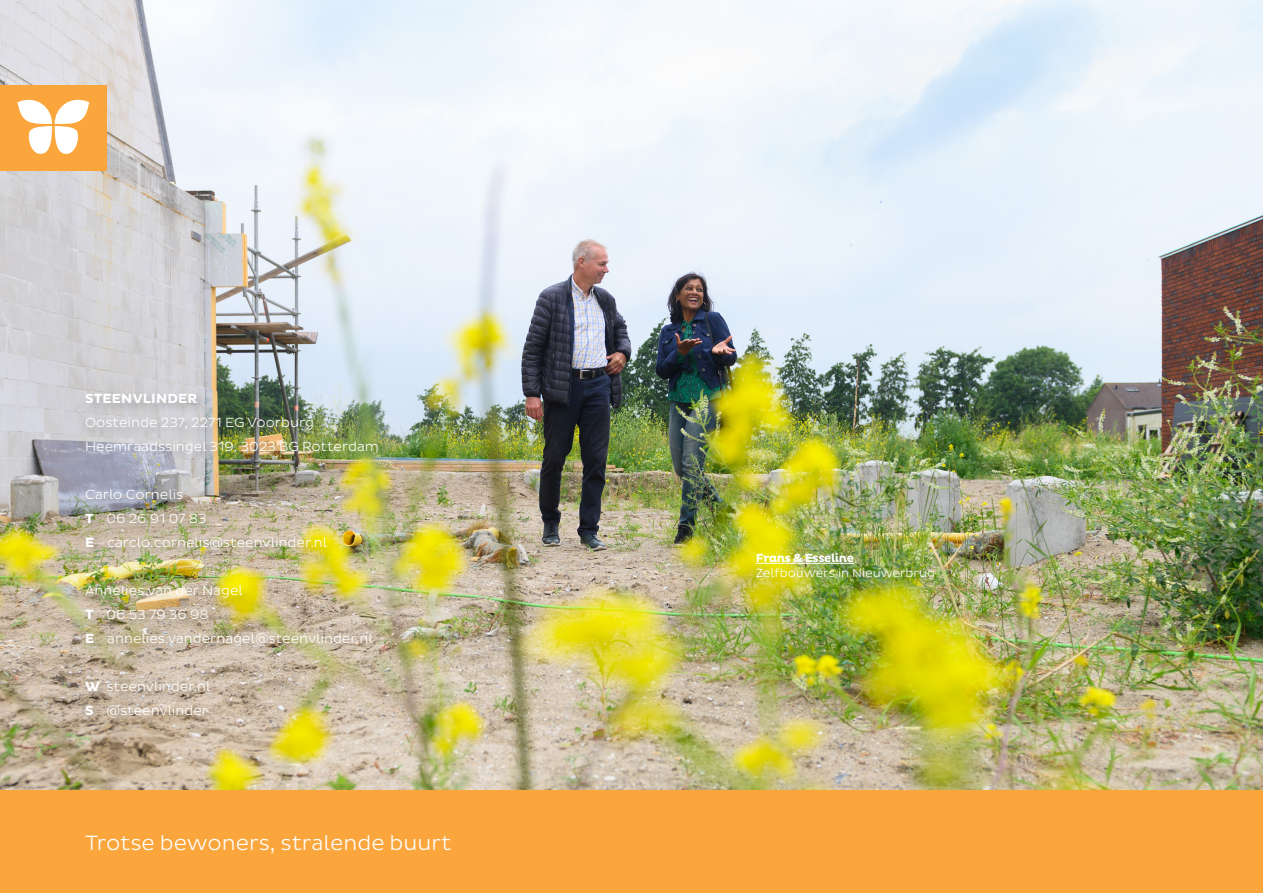
<style>
.page{position:relative;width:1263px;height:893px;background:#fff}
.page>*{position:absolute;margin:0;border:0;box-sizing:border-box;transform-origin:0 0}
.Basisalinea{font:300 21px "Pluto Sans";color:#fff}
.Basisalinea-2{font:300 13.5px "Pluto Sans";color:#fff}
.Basisalinea-3{font:700 13.5px "Pluto Sans";letter-spacing:.015em;color:#fff}
.Bijschrift{font:300 12px "Pluto Sans";color:#fff}
.Bijschrift-2{font:700 12px "Pluto";letter-spacing:-.04em;color:#fff}
.s1{font-weight:700}
</style>
<div class="page">
<img style="left:0;top:0;width:1263px;height:791px">
<hr style="left:756px;top:563px;width:98px;height:1px;background:#fff">
<div style="left:0;top:85px;width:107px;height:85px;background:#faa63d"></div>
<svg style="left:17px;top:99px;width:72px;height:55px"></svg>
<div style="left:0;top:791px;width:1263px;height:102px;background:#faa63d"></div>
<div style="left:82px;top:390px;width:308px;height:340px;background:#231f20;opacity:.25"></div>
<p class="Basisalinea-3" style="left:85px;top:391px;width:114px">STEENVLINDER</p>
<p class="Basisalinea-2" style="left:85px;top:415px;width:230px">Oosteinde 237, 2271 EG Voorburg</p>
<p class="Basisalinea-2" style="left:85px;top:439px;width:295px">Heemraadssingel 319, 3023 BG Rotterdam</p>
<p class="Basisalinea-2" style="left:85px;top:487px;width:100px">Carlo Cornelis</p>
<p class="Basisalinea-2" style="left:85px;top:511px;width:123px"><span class="s1">T</span> 06 26 91 07 83</p>
<p class="Basisalinea-2" style="left:85px;top:535px;width:244px"><span class="s1">E</span> carclo.cornelis@steenvlinder.nl</p>
<p class="Basisalinea-2" style="left:85px;top:583px;width:159px">Annelies van der Nagel</p>
<p class="Basisalinea-2" style="left:85px;top:607px;width:125px"><span class="s1">T</span> 06 53 79 36 98</p>
<p class="Basisalinea-2" style="left:85px;top:631px;width:289px"><span class="s1">E</span> annelies.vandernagel@steenvlinder.nl</p>
<p class="Basisalinea-2" style="left:85px;top:679px;width:127px"><span class="s1">W</span> steenvlinder.nl</p>
<p class="Basisalinea-2" style="left:85px;top:703px;width:125px"><span class="s1">S</span> @steenvlinder</p>
<p class="Basisalinea" style="left:85px;top:831px;width:368px">Trotse bewoners, stralende buurt</p>
<p class="Bijschrift-2" style="left:756px;top:551px;width:100px">Frans &amp; Esseline</p>
<p class="Bijschrift" style="left:756px;top:566px;width:181px">Zelfbouwers in Nieuwerbrug</p>
</div>
